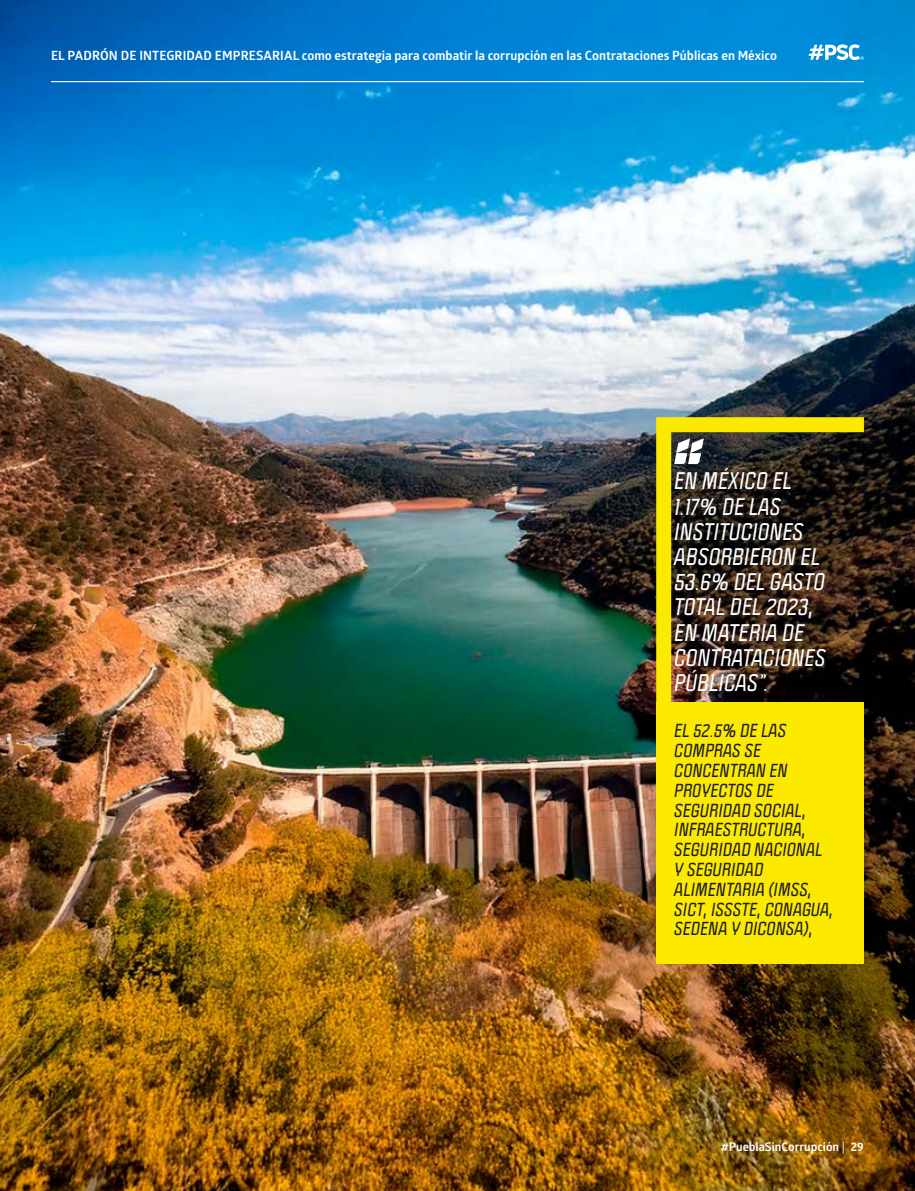
<style>
.page{position:relative;width:915px;height:1191px;background:#fff}
.page>*{position:absolute;margin:0;border:0;box-sizing:border-box;transform-origin:0 0}
.t1{font:italic 700 21px/25.2px "Politica";letter-spacing:.01em;color:#fff}
.t2{font:italic 700 16.5px/19.8px "Politica";letter-spacing:.01em;color:#1d1d1b}
.t3{font:700 12.75px "Glober";color:#fff}
.t4{font:700 12px "Glober";color:#fff}
.s1{font-weight:400}
</style>
<div class="page">
<img style="left:0;top:0;width:914px;height:1191px">
<svg style="left:674px;top:438px;width:29px;height:26px"></svg>
<div style="left:656px;top:417px;width:215px;height:546px;border:15px solid #fce900"></div>
<div style="left:656px;top:702px;width:207px;height:261px;background:#fce900"></div>
<hr style="left:51px;top:81px;width:812px;height:1px;background:#fff">
<svg style="left:808px;top:44px;width:55px;height:16px"></svg>
<p class="t3" style="left:51px;top:47px;width:727px">EL PADRÓN DE INTEGRIDAD EMPRESARIAL como estrategia para combatir la corrupción en las Contrataciones Públicas en México</p>
<p class="t1" style="left:674px;top:467px;width:153px">EN MÉXICO EL<br>1.17% DE LAS<br>INSTITUCIONES<br>ABSORBIERON EL<br>53.6% DEL GASTO<br>TOTAL DEL 2023,<br>EN MATERIA DE<br>CONTRATACIONES<br>PÚBLICAS”.</p>
<p class="t2" style="left:674px;top:720px;width:160px">EL 52.5% DE LAS<br>COMPRAS SE<br>CONCENTRAN EN<br>PROYECTOS DE<br>SEGURIDAD SOCIAL,<br>INFRAESTRUCTURA,<br>SEGURIDAD NACIONAL<br>Y SEGURIDAD<br>ALIMENTARIA (IMSS,<br>SICT, ISSSTE, CONAGUA,<br>SEDENA Y DICONSA),</p>
<p class="t4" style="left:720px;top:1138px;width:144px">#PueblaSinCorrupción <span class="s1">|</span> 29</p>
</div>
